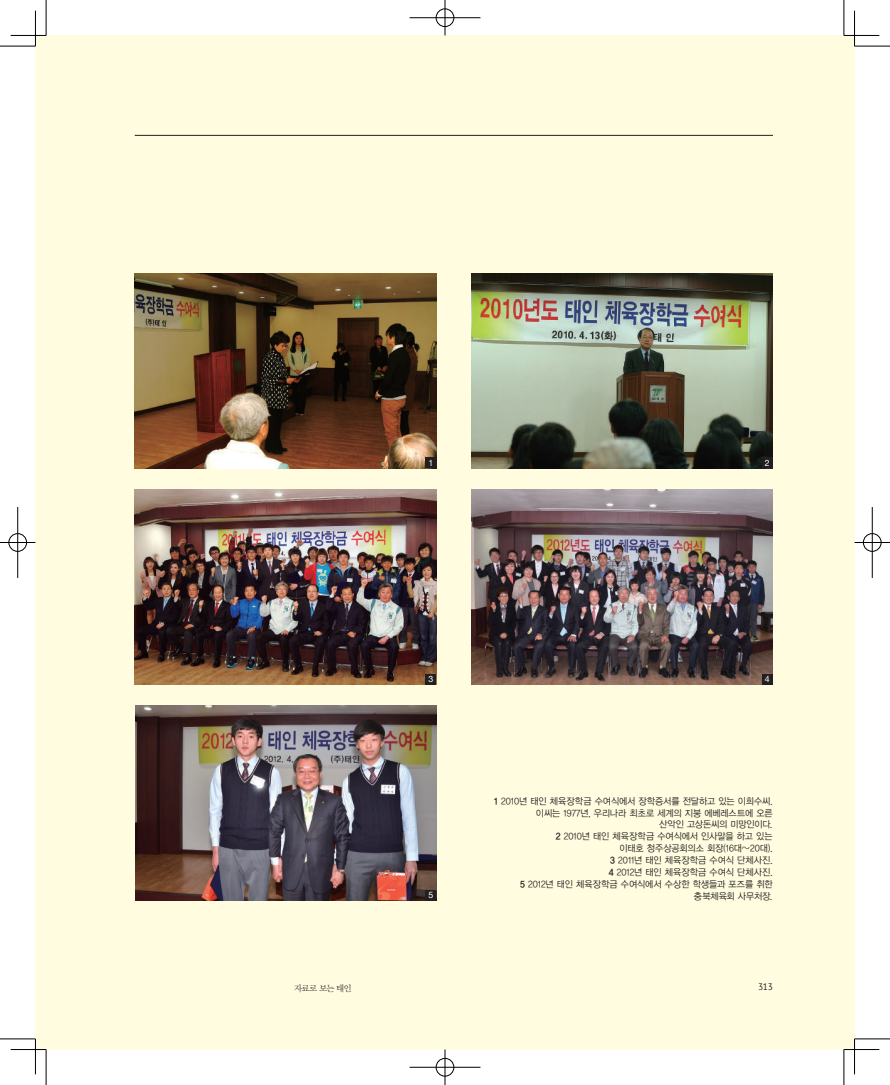
<style>
.page{position:relative;width:890px;height:1085px;background:#fff}
.page>*{position:absolute;margin:0;border:0;box-sizing:border-box;transform-origin:0 0}
.t1{font:9.38px/11.9px "YDVYGO12";color:#231f20;text-align:right;scale:.95 1}
.t2{font:9.38px "PT Sans";color:#231f20}
.t3{font:8.75px "YDVY Mj O12";letter-spacing:-.115em;color:#231f20}
.t4{font:8.75px "Helvetica Neue";color:#fff}
.s1{font-family:"YDVYGO14"}
</style>
<div class="page">
<div style="left:35px;top:35px;width:819px;height:1014px;background:#fffce0"></div>
<hr style="left:135px;top:135px;width:637px;height:1px;background:#231f20">
<img style="left:135px;top:273px;width:301px;height:195px">
<img style="left:471px;top:273px;width:301px;height:195px">
<img style="left:135px;top:489px;width:301px;height:195px">
<img style="left:471px;top:489px;width:301px;height:195px">
<img style="left:135px;top:705px;width:301px;height:195px">
<div style="left:761px;top:457px;width:11px;height:11px;background:#231f20"></div>
<div style="left:761px;top:673px;width:11px;height:11px;background:#231f20"></div>
<div style="left:425px;top:457px;width:11px;height:11px;background:#231f20"></div>
<div style="left:425px;top:673px;width:11px;height:11px;background:#231f20"></div>
<div style="left:425px;top:889px;width:11px;height:11px;background:#231f20"></div>
<hr style="left:11px;top:1048px;width:35px;height:2px;background:#fff">
<hr style="left:843px;top:1048px;width:36px;height:2px;background:#fff">
<hr style="left:853px;top:11px;width:2px;height:35px;background:#fff">
<hr style="left:853px;top:1038px;width:2px;height:36px;background:#fff">
<hr style="left:0;top:46px;width:35px;height:1px;background:#000">
<hr style="left:854px;top:46px;width:35px;height:1px;background:#000">
<hr style="left:0;top:1038px;width:35px;height:1px;background:#000">
<hr style="left:854px;top:1038px;width:35px;height:1px;background:#000">
<hr style="left:46px;top:0;width:1px;height:35px;background:#000">
<hr style="left:46px;top:1049px;width:1px;height:35px;background:#000">
<hr style="left:843px;top:0;width:1px;height:35px;background:#000">
<hr style="left:843px;top:1049px;width:1px;height:35px;background:#000">
<hr style="left:11px;top:35px;width:35px;height:1px;background:#000">
<hr style="left:843px;top:35px;width:36px;height:1px;background:#000">
<hr style="left:11px;top:1049px;width:35px;height:1px;background:#000">
<hr style="left:843px;top:1049px;width:36px;height:1px;background:#000">
<hr style="left:35px;top:11px;width:1px;height:35px;background:#000">
<hr style="left:35px;top:1038px;width:1px;height:36px;background:#000">
<hr style="left:854px;top:11px;width:1px;height:35px;background:#000">
<hr style="left:854px;top:1038px;width:1px;height:36px;background:#000">
<div style="left:435px;top:8px;width:19px;height:19px;border:2px solid #fff;border-radius:50%"></div>
<hr style="left:409px;top:17px;width:71px;height:2px;background:#fff">
<hr style="left:444px;top:0;width:2px;height:35px;background:#fff">
<div style="left:436px;top:9px;width:18px;height:18px;border:1px solid #000;border-radius:50%"></div>
<hr style="left:409px;top:18px;width:71px;height:1px;background:#000">
<hr style="left:444px;top:0;width:1px;height:35px;background:#000">
<div style="left:435px;top:1057px;width:19px;height:19px;border:2px solid #fff;border-radius:50%"></div>
<hr style="left:444px;top:1049px;width:2px;height:35px;background:#fff">
<div style="left:436px;top:1057px;width:18px;height:19px;border:1px solid #000;border-radius:50%"></div>
<hr style="left:409px;top:1066px;width:71px;height:1px;background:#000">
<hr style="left:444px;top:1049px;width:1px;height:35px;background:#000">
<div style="left:8px;top:532px;width:19px;height:20px;border:2px solid #fff;border-radius:50%"></div>
<hr style="left:0;top:541px;width:35px;height:2px;background:#fff">
<hr style="left:17px;top:507px;width:2px;height:71px;background:#fff">
<div style="left:9px;top:533px;width:18px;height:18px;border:1px solid #000;border-radius:50%"></div>
<hr style="left:0;top:542px;width:35px;height:1px;background:#000">
<hr style="left:18px;top:507px;width:1px;height:71px;background:#000">
<div style="left:862px;top:532px;width:19px;height:20px;border:2px solid #fff;border-radius:50%"></div>
<hr style="left:854px;top:541px;width:35px;height:2px;background:#fff">
<hr style="left:871px;top:507px;width:2px;height:71px;background:#fff">
<div style="left:863px;top:533px;width:18px;height:18px;border:1px solid #000;border-radius:50%"></div>
<hr style="left:854px;top:542px;width:35px;height:1px;background:#000">
<hr style="left:871px;top:507px;width:1px;height:71px;background:#000">
<p class="t4" style="left:428px;top:456px;width:6px">1</p>
<p class="t4" style="left:764px;top:456px;width:6px">2</p>
<p class="t4" style="left:428px;top:672px;width:6px">3</p>
<p class="t4" style="left:428px;top:888px;width:6px">5</p>
<p class="t4" style="left:764px;top:672px;width:6px">4</p>
<p class="t1" style="left:494px;top:794px;width:294px"><span class="s1">1</span> 2010년 태인 체육장학금 수여식에서 장학증서를 전달하고 있는 이희수씨. 이씨는 1977년, 우리나라 최초로 세계의 지붕 에베레스트에 오른<br>산악인 고상돈씨의 미망인이다.<br><span class="s1">2</span> 2010년 태인 체육장학금 수여식에서 인사말을 하고 있는<br>이태호 청주상공회의소 회장(16대~20대).<br><span class="s1">3</span> 2011년 태인 체육장학금 수여식 단체사진.<br><span class="s1">4</span> 2012년 태인 체육장학금 수여식 단체사진.<br><span class="s1">5</span> 2012년 태인 체육장학금 수여식에서 수상한 학생들과 포즈를 취한 충북체육회 사무처장.</p>
<p class="t3" style="left:294px;top:983px;width:59px">자료로 보는 태인</p>
<p class="t2" style="left:757px;top:980px;width:16px">313</p>
</div>
